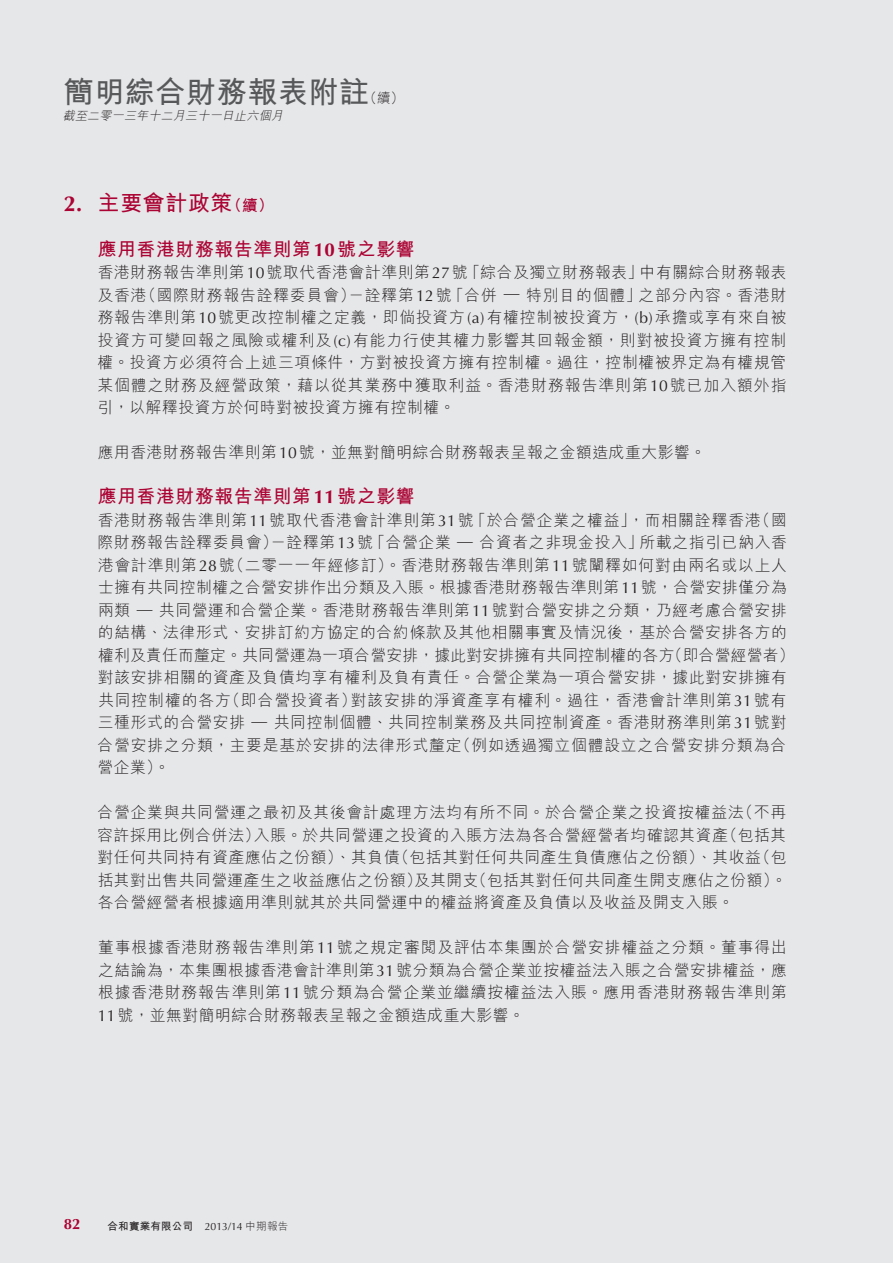
<style>
.page{position:relative;width:893px;height:1263px;background:#e6e7e9}
.page>*{position:absolute;margin:0;border:0;box-sizing:border-box;transform-origin:0 0}
.t1{font:700 30px "M Hei HK";letter-spacing:.02em;color:#57585a}
.t2{font:700 21.75px "M Hei HK";letter-spacing:.035em;color:#ab0333}
.t3{font:700 18.75px "M Hei HK";letter-spacing:.035em;color:#ab0333}
.t4{font:300 15.75px/22.5px "M Hei HK";letter-spacing:.045em;color:#231f20;text-align:justify}
.t5{font:700 15px "Optima LT Std";color:#ab0333}
.t6{font:300 13.5px "M Hei HK";color:#231f20}
.t7{font:italic 300 12px "M Hei HK";color:#231f20}
.t8{font:700 10.5px "M Hei HK";letter-spacing:.02em;color:#231f20}
.s1{font-family:"Optima LT Std"}
.s2{font-size:15.75px}
.s3{font-family:"Optima LT Std";font-weight:400}
.s4{font-weight:300}
</style>
<div class="page">
<h1 class="t1" style="left:64px;top:71px;width:307px">簡明綜合財務報表附註</h1>
<p class="t6" style="left:364px;top:91px;width:42px">（續）</p>
<p class="t7" style="left:63px;top:109px;width:224px">截至二零一三年十二月三十一日止六個月</p>
<h2 class="t2" style="left:64px;top:187px;width:212px"><span class="s1">2.</span> 主要會計政策<span class="s2">（續）</span></h2>
<p class="t3" style="left:98px;top:235px;width:318px">應用香港財務報告準則第<span class="s1">10</span>號之影響</p>
<p class="t4" style="left:97px;top:261px;width:691px">香港財務報告準則第<span class="s3">10</span>號取代香港會計準則第<span class="s3">27</span>號「綜合及獨立財務報表」中有關綜合財務報表及香港（國際財務報告詮釋委員會）－詮釋第<span class="s3">12</span>號「合併 <sup>—</sup> 特別目的個體」之部分內容。香港財務報告準則第<span class="s3">10</span>號更改控制權之定義，即倘投資方<span class="s3">(a)</span>有權控制被投資方，<span class="s3">(b)</span>承擔或享有來自被投資方可變回報之風險或權利及<span class="s3">(c)</span>有能力行使其權力影響其回報金額，則對被投資方擁有控制權。投資方必須符合上述三項條件，方對被投資方擁有控制權。過往，控制權被界定為有權規管某個體之財務及經營政策，藉以從其業務中獲取利益。香港財務報告準則第<span class="s3">10</span>號已加入額外指引，以解釋投資方於何時對被投資方擁有控制權。</p>
<p class="t4" style="left:98px;top:441px;width:610px">應用香港財務報告準則第<span class="s3">10</span>號，並無對簡明綜合財務報表呈報之金額造成重大影響。</p>
<p class="t3" style="left:98px;top:483px;width:318px">應用香港財務報告準則第<span class="s1">11</span>號之影響</p>
<p class="t4" style="left:97px;top:509px;width:699px;text-align:left">香港財務報告準則第<span class="s3">11</span>號取代香港會計準則第<span class="s3">31</span>號「於合營企業之權益」，而相關詮釋香港（國際財務報告詮釋委員會）－詮釋第<span class="s3">13</span>號「合營企業 <span class="s3">—</span> 合資者之非現金投入」所載之指引已納入香港會計準則第<span class="s3">28</span>號（二零一一年經修訂）。香港財務報告準則第<span class="s3">11</span>號闡釋如何對由兩名或以上人士擁有共同控制權之合營安排作出分類及入賬。根據香港財務報告準則第<span class="s3">11</span>號，合營安排僅分為兩類 <sup>—</sup> 共同營運和合營企業。香港財務報告準則第<span class="s3">11</span>號對合營安排之分類，乃經考慮合營安排的結構、法律形式、安排訂約方協定的合約條款及其他相關事實及情況後，基於合營安排各方的權利及責任而釐定。共同營運為一項合營安排，據此對安排擁有共同控制權的各方（即合營經營者）對該安排相關的資產及負債均享有權利及負有責任。合營企業為一項合營安排，據此對安排擁有共同控制權的各方（即合營投資者）對該安排的淨資產享有權利。過往，香港會計準則第<span class="s3">31</span>號有三種形式的合營安排 <span class="s3">—</span> 共同控制個體、共同控制業務及共同控制資產。香港財務準則第<span class="s3">31</span>號對合營安排之分類，主要是基於安排的法律形式釐定（例如透過獨立個體設立之合營安排分類為合營企業）。</p>
<p class="t4" style="left:97px;top:801px;width:691px">合營企業與共同營運之最初及其後會計處理方法均有所不同。於合營企業之投資按權益法（不再容許採用比例合併法）入賬。於共同營運之投資的入賬方法為各合營經營者均確認其資產（包括其對任何共同持有資產應佔之份額）、其負債（包括其對任何共同產生負債應佔之份額）、其收益（包括其對出售共同營運產生之收益應佔之份額）及其開支（包括其對任何共同產生開支應佔之份額）。各合營經營者根據適用準則就其於共同營運中的權益將資產及負債以及收益及開支入賬。</p>
<p class="t4" style="left:98px;top:936px;width:691px">董事根據香港財務報告準則第<span class="s3">11</span>號之規定審閱及評估本集團於合營安排權益之分類。董事得出之結論為，本集團根據香港會計準則第<span class="s3">31</span>號分類為合營企業並按權益法入賬之合營安排權益，應根據香港財務報告準則第<span class="s3">11</span>號分類為合營企業並繼續按權益法入賬。應用香港財務報告準則第<span class="s3">11</span>號，並無對簡明綜合財務報表呈報之金額造成重大影響。</p>
<p class="t5" style="left:64px;top:1215px;width:18px">82</p>
<p class="t8" style="left:108px;top:1218px;width:182px">合和實業有限公司 <span class="s3">2013/14</span> <span class="s4">中期報告</span></p>
</div>
